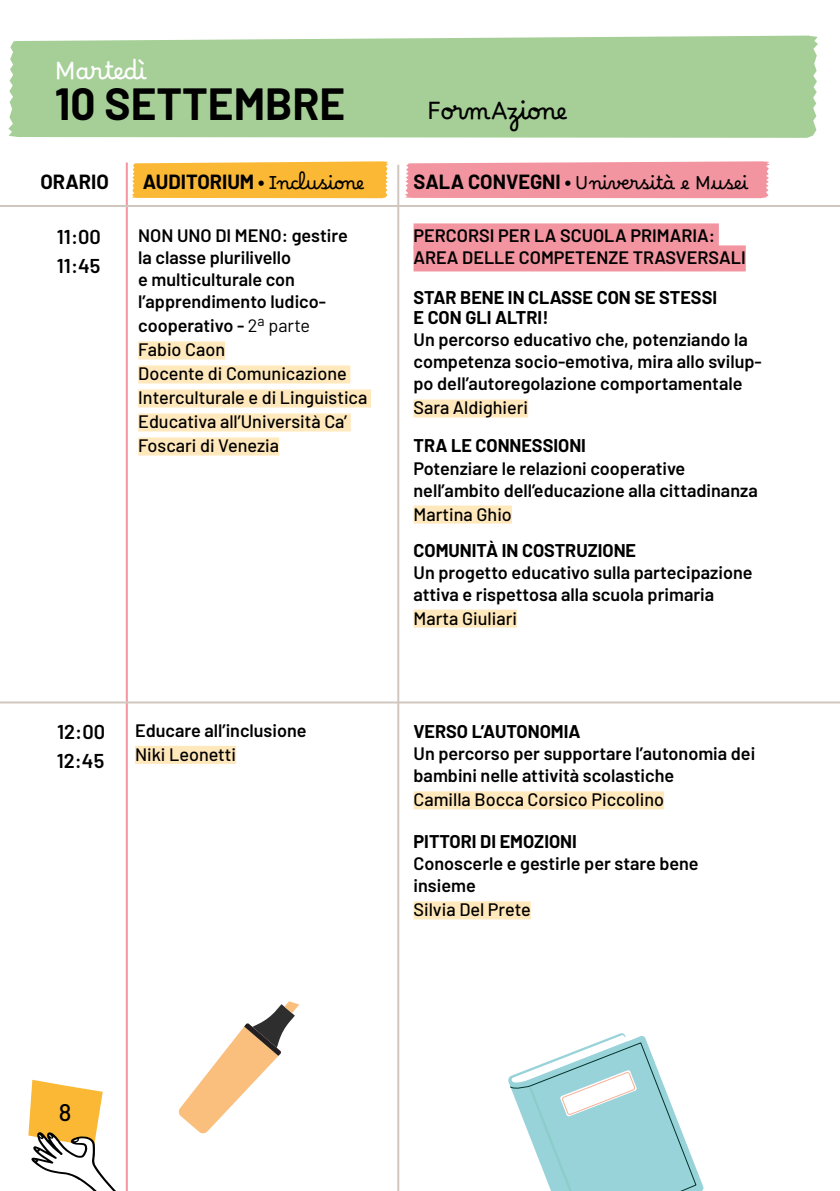
<style>
.page{position:relative;width:840px;height:1191px;background:#fff}
.page>*{position:absolute;margin:0;border:0;box-sizing:border-box;transform-origin:0 0}
.t1{font:700 44px "Barlow";color:#000}
.t2{font:24px "Borel";letter-spacing:-.02em;color:#000}
.t3{font:24px "Borel";color:#fff}
.t4{font:500 24px "Barlow";color:#000}
.t5{font:700 20px "Barlow";color:#000}
.t6{font:600 20px/28.8px "Barlow";color:#000}
.t7{font:600 18px/22px "Barlow";color:#000}
.t8{font:500 18px/24px "Barlow";color:#000}
.t9{font:700 18px/20px "Barlow";color:#000}
.t10{font:18px "Borel";color:#000}
.s1{font-family:"Borel";font-weight:400;font-size:18px}
.s2{font-family:"Barlow";font-weight:700;font-size:20px}
.s3{font-weight:600}
.s4{font-weight:400}
</style>
<div class="page">
<hr style="left:126px;top:162px;width:2px;height:1029px;background:#f295a0">
<hr style="left:0;top:205px;width:839px;height:2px;background:#d1c7be">
<hr style="left:0;top:701px;width:839px;height:2px;background:#d1c7be">
<hr style="left:397px;top:165px;width:2px;height:1026px;background:#d1c7be">
<div style="left:135px;top:746px;width:101px;height:18px;background:#ffe8bc"></div>
<div style="left:413px;top:223px;width:305px;height:26px;background:#f295a0"></div>
<div style="left:413px;top:245px;width:332px;height:26px;background:#f295a0"></div>
<div style="left:413px;top:399px;width:115px;height:18px;background:#ffe8bc"></div>
<div style="left:413px;top:505px;width:98px;height:18px;background:#ffe8bc"></div>
<div style="left:413px;top:609px;width:103px;height:18px;background:#ffe8bc"></div>
<div style="left:132px;top:161px;width:256px;height:37px;background:#fab834"></div>
<div style="left:405px;top:161px;width:364px;height:37px;background:#f295a0"></div>
<div style="left:8px;top:36px;width:809px;height:102px;background:#a5cf96"></div>
<div style="left:138px;top:341px;width:87px;height:18px;background:#ffe8bc"></div>
<div style="left:138px;top:365px;width:212px;height:18px;background:#ffe8bc"></div>
<div style="left:138px;top:389px;width:233px;height:18px;background:#ffe8bc"></div>
<div style="left:138px;top:413px;width:212px;height:18px;background:#ffe8bc"></div>
<div style="left:138px;top:437px;width:141px;height:18px;background:#ffe8bc"></div>
<div style="left:413px;top:791px;width:250px;height:18px;background:#ffe8bc"></div>
<div style="left:413px;top:901px;width:117px;height:18px;background:#ffe8bc"></div>
<svg style="left:28px;top:1079px;width:88px;height:112px"></svg>
<svg style="left:508px;top:1033px;width:195px;height:158px"></svg>
<svg style="left:178px;top:1001px;width:121px;height:133px"></svg>
<h2 class="t3" style="left:55px;top:57px;width:93px">Martedì</h2>
<h1 class="t1" style="left:55px;top:71px;width:291px">10 SETTEMBRE</h1>
<h2 class="t2" style="left:427px;top:97px;width:140px">FormAzione</h2>
<p class="t5" style="left:40px;top:167px;width:70px">ORARIO</p>
<p class="t6" style="left:57px;top:221px;width:46px">11:00<br>11:45</p>
<p class="t5" style="left:143px;top:167px;width:222px">AUDITORIUM • <span class="s1">Inclusione</span></p>
<p class="t10" style="left:413px;top:172px;width:334px"><span class="s2">SALA CONVEGNI •</span> Università e Musei</p>
<p class="t7" style="left:138px;top:223px;width:211px">NON UNO DI MENO: gestire la classe plurilivello<br>e multiculturale con l’apprendimento ludico-</p>
<p class="t8" style="left:138px;top:312px;width:230px"><span class="s3">cooperativo -</span> <span class="s4">2</span><sup>a</sup> <span class="s4">parte<br></span>Fabio Caon<br>Docente di Comunicazione<br>Interculturale e di Linguistica<br>Educativa all’Università Ca’<br>Foscari di Venezia</p>
<p class="t7" style="left:413px;top:223px;width:333px">PERCORSI PER LA SCUOLA PRIMARIA:<br>AREA DELLE COMPETENZE TRASVERSALI</p>
<p class="t9" style="left:413px;top:286px;width:305px">STAR BENE IN CLASSE CON SE STESSI<br>E CON GLI ALTRI!</p>
<p class="t7" style="left:413px;top:327px;width:349px">Un percorso educativo che, potenziando la competenza socio-emotiva, mira allo svilup&shy;po dell’autoregolazione comportamentale</p>
<p class="t8" style="left:413px;top:394px;width:116px">Sara Aldighieri</p>
<p class="t9" style="left:413px;top:434px;width:174px">TRA LE CONNESSIONI</p>
<p class="t7" style="left:413px;top:455px;width:345px">Potenziare le relazioni cooperative nell’ambito dell’educazione alla cittadinanza</p>
<p class="t8" style="left:413px;top:500px;width:100px">Martina Ghio</p>
<p class="t9" style="left:413px;top:538px;width:224px">COMUNITÀ IN COSTRUZIONE</p>
<p class="t7" style="left:413px;top:559px;width:340px">Un progetto educativo sulla partecipazione attiva e rispettosa alla scuola primaria</p>
<p class="t8" style="left:413px;top:604px;width:105px">Marta Giuliari</p>
<p class="t6" style="left:57px;top:715px;width:50px">12:00<br>12:45</p>
<p class="t7" style="left:135px;top:718px;width:173px">Educare all’inclusione</p>
<p class="t8" style="left:135px;top:741px;width:103px">Niki Leonetti</p>
<p class="t9" style="left:413px;top:720px;width:168px">VERSO L’AUTONOMIA</p>
<p class="t7" style="left:413px;top:741px;width:343px">Un percorso per supportare l’autonomia dei bambini nelle attività scolastiche</p>
<p class="t8" style="left:413px;top:786px;width:252px">Camilla Bocca Corsico Piccolino</p>
<p class="t9" style="left:413px;top:830px;width:165px">PITTORI DI EMOZIONI</p>
<p class="t7" style="left:413px;top:851px;width:286px">Conoscerle e gestirle per stare bene insieme</p>
<p class="t8" style="left:413px;top:896px;width:119px">Silvia Del Prete</p>
<h2 class="t4" style="left:59px;top:1094px;width:14px">8</h2>
</div>
